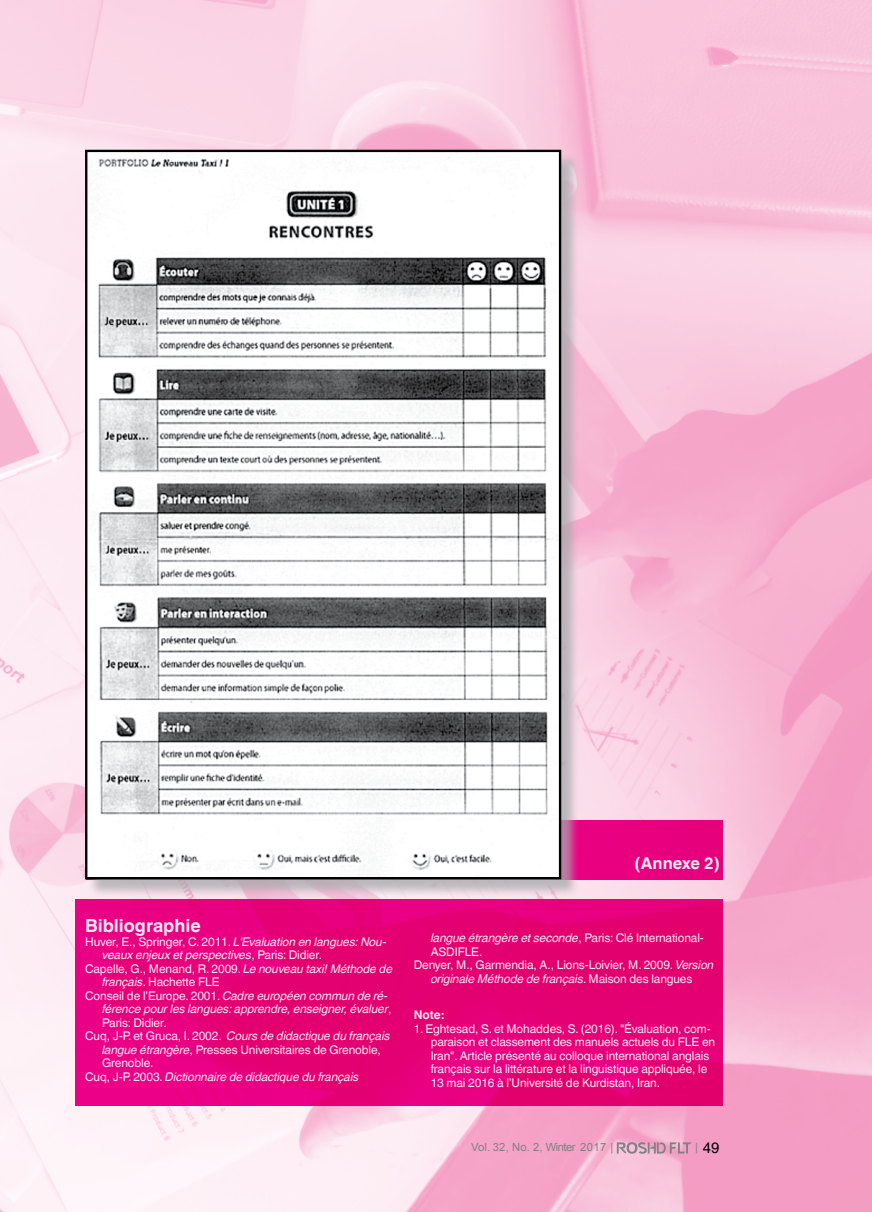
<style>
.page{position:relative;width:872px;height:1212px;background:#fff}
.page>*{position:absolute;margin:0;border:0;box-sizing:border-box;transform-origin:0 0}
.رفرنس{font:700 18px "Helvetica World";color:#fde9f1}
.متن_لاتين{font:700 16.5px "Helvetica World";color:#fde9f1}
.t1{font:15px "Helvetica World";color:#000}
.زير_رفرنس{font:12px/13.5px "Helvetica World";letter-spacing:-.01em;color:#fde9f1}
.زير_رفرنس-2{font:italic 12px/13.5px "Helvetica World";letter-spacing:-.01em;color:#fde9f1}
.رفرنس-2{font:700 12px "Helvetica World";color:#fde9f1}
.t2{font:11.25px "Arial";letter-spacing:-.02em;color:#808285}
.s1{font-style:normal}
.s2{font-style:italic}
</style>
<div class="page">
<img style="left:0;top:0;width:872px;height:1212px">
<svg style="left:76px;top:899px;width:647px;height:207px;fill:#e40074"></svg>
<div style="left:86px;top:820px;width:637px;height:59px;background:#e8007e"></div>
<div style="left:87px;top:152px;width:493px;height:746px;background:#a7a9ac;opacity:.75"></div>
<img style="left:88px;top:153px;width:470px;height:723px">
<div style="left:85px;top:150px;width:476px;height:729px;border:2px solid #000"></div>
<svg style="left:617px;top:1142px;width:74px;height:12px"></svg>
<p class="رفرنس" style="left:85px;top:915px;width:117px">Bibliographie</p>
<p class="زير_رفرنس-2" style="left:102px;top:935px;width:286px;text-indent:-17px"><span class="s1">Huver, E., Springer, C. 2011.</span> L'Evaluation en langues: Nou&shy;veaux enjeux et perspectives<span class="s1">, Paris: Didier.</span></p>
<p class="زير_رفرنس" style="left:102px;top:962px;width:292px;text-indent:-17px">Capelle, G., Menand, R. 2009. <span class="s2">Le nouveau taxi! Méthode de français</span>. Hachette FLE</p>
<p class="زير_رفرنس-2" style="left:102px;top:989px;width:291px;text-indent:-17px"><span class="s1">Conseil de l’Europe. 2001.</span> Cadre européen commun de ré&shy;férence pour les langues: apprendre, enseigner, évaluer<span class="s1">,<br>Paris: Didier.</span></p>
<p class="زير_رفرنس" style="left:102px;top:1029px;width:289px;text-indent:-17px">Cuq, J-P. et Gruca, I. 2002. <span class="s2">Cours de didactique du français langue étrangère</span>, Presses Universitaires de Grenoble,<br>Grenoble.</p>
<p class="زير_رفرنس-2" style="left:85px;top:1070px;width:275px"><span class="s1">Cuq, J-P. 2003.</span> Dictionnaire de didactique du français</p>
<p class="متن_لاتين" style="left:634px;top:854px;width:87px">(Annexe 2)</p>
<p class="زير_رفرنس" style="left:431px;top:931px;width:275px"><span class="s2">langue étrangère et seconde</span>, Paris: Clé International-<br>ASDIFLE.</p>
<p class="زير_رفرنس" style="left:414px;top:958px;width:302px;text-align:center">Denyer, M., Garmendia, A., Lions-Loivier, M. 2009. <span class="s2">Version originale Méthode de français</span>. Maison des langues</p>
<p class="رفرنس-2" style="left:414px;top:1008px;width:32px">Note:</p>
<p class="زير_رفرنس" style="left:431px;top:1021px;width:286px;text-indent:-17px">1. Eghtesad, S. et Mohaddes, S. (2016). "Évaluation, com&shy;paraison et classement des manuels actuels du FLE en Iran". Article présenté au colloque international anglais français sur la littérature et la linguistique appliquée, le 13 mai 2016 à l’Université de Kurdistan, Iran.</p>
<p class="t2" style="left:471px;top:1139px;width:144px">Vol. 32, No. 2, Winter 2017 |</p>
<p class="t2" style="left:695px;top:1139px;width:4px">|</p>
<p class="t1" style="left:702px;top:1139px;width:18px">49</p>
</div>
